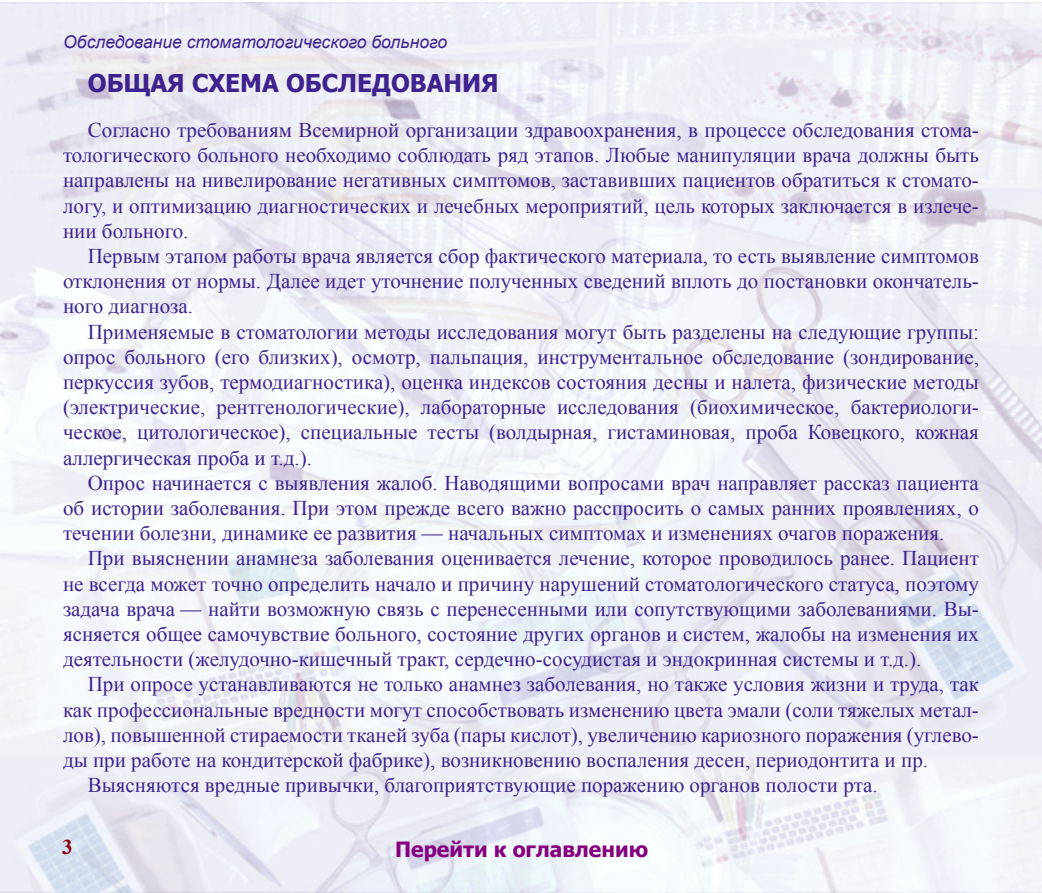
<style>
.page{position:relative;width:1042px;height:893px;background:#fff}
.page>*{position:absolute;margin:0;border:0;box-sizing:border-box;transform-origin:0 0}
.Heading1{font:700 24.5px "Tahoma";color:#3e238e}
.t1{font:21px/25.2px "Times New Roman";color:#3e238e;text-align:justify}
.t2{font:700 21px "Tahoma";color:#85007e}
.t3{font:700 21px "Times New Roman";color:#85000c}
.kolontitul{font:italic 17.5px "Arial";color:#3e238e}
</style>
<div class="page">
<img style="left:0;top:2px;width:1041px;height:891px">
<p class="kolontitul" style="left:63px;top:31px;width:385px">Обследование стоматологического больного</p>
<p class="Heading1" style="left:88px;top:66px;width:412px">ОБЩАЯ СХЕМА ОБСЛЕДОВАНИЯ</p>
<p class="t1" style="left:63px;top:117px;width:917px;text-indent:25px">Согласно требованиям Всемирной организации здравоохранения, в процессе обследования стома&shy;тологического больного необходимо соблюдать ряд этапов. Любые манипуляции врача должны быть направлены на нивелирование негативных симптомов, заставивших пациентов обратиться к стомато&shy;логу, и оптимизацию диагностических и лечебных мероприятий, цель которых заключается в излече&shy;нии больного.</p>
<p class="t1" style="left:63px;top:243px;width:917px;text-indent:25px">Первым этапом работы врача является сбор фактического материала, то есть выявление симптомов отклонения от нормы. Далее идет уточнение полученных сведений вплоть до постановки окончатель&shy;ного диагноза.</p>
<p class="t1" style="left:63px;top:319px;width:917px;text-indent:25px">Применяемые в стоматологии методы исследования могут быть разделены на следующие группы: опрос больного (его близких), осмотр, пальпация, инструментальное обследование (зондирование, перкуссия зубов, термодиагностика), оценка индексов состояния десны и налета, физические методы (электрические, рентгенологические), лабораторные исследования (биохимическое, бактериологи&shy;ческое, цитологическое), специальные тесты (волдырная, гистаминовая, проба Ковецкого, кожная аллергическая проба и т.д.).</p>
<p class="t1" style="left:63px;top:470px;width:917px;text-indent:25px">Опрос начинается с выявления жалоб. Наводящими вопросами врач направляет рассказ пациента об истории заболевания. При этом прежде всего важно расспросить о самых ранних проявлениях, о течении болезни, динамике ее развития — начальных симптомах и изменениях очагов поражения.</p>
<p class="t1" style="left:63px;top:545px;width:917px;text-indent:25px">При выяснении анамнеза заболевания оценивается лечение, которое проводилось ранее. Пациент не всегда может точно определить начало и причину нарушений стоматологического статуса, поэтому задача врача — найти возможную связь с перенесенными или сопутствующими заболеваниями. Вы&shy;ясняется общее самочувствие больного, состояние других органов и систем, жалобы на изменения их деятельности (желудочно-кишечный тракт, сердечно-сосудистая и эндокринная системы и т.д.).</p>
<p class="t1" style="left:63px;top:671px;width:917px;text-indent:25px">При опросе устанавливаются не только анамнез заболевания, но также условия жизни и труда, так как профессиональные вредности могут способствовать изменению цвета эмали (соли тяжелых метал&shy;лов), повышенной стираемости тканей зуба (пары кислот), увеличению кариозного поражения (углево&shy;ды при работе на кондитерской фабрике), возникновению воспаления десен, периодонтита и пр.</p>
<p class="t1" style="left:88px;top:772px;width:791px">Выясняются вредные привычки, благоприятствующие поражению органов полости рта.</p>
<p class="t3" style="left:62px;top:832px;width:12px">3</p>
<p class="t2" style="left:395px;top:835px;width:254px">Перейти к оглавлению</p>
</div>
